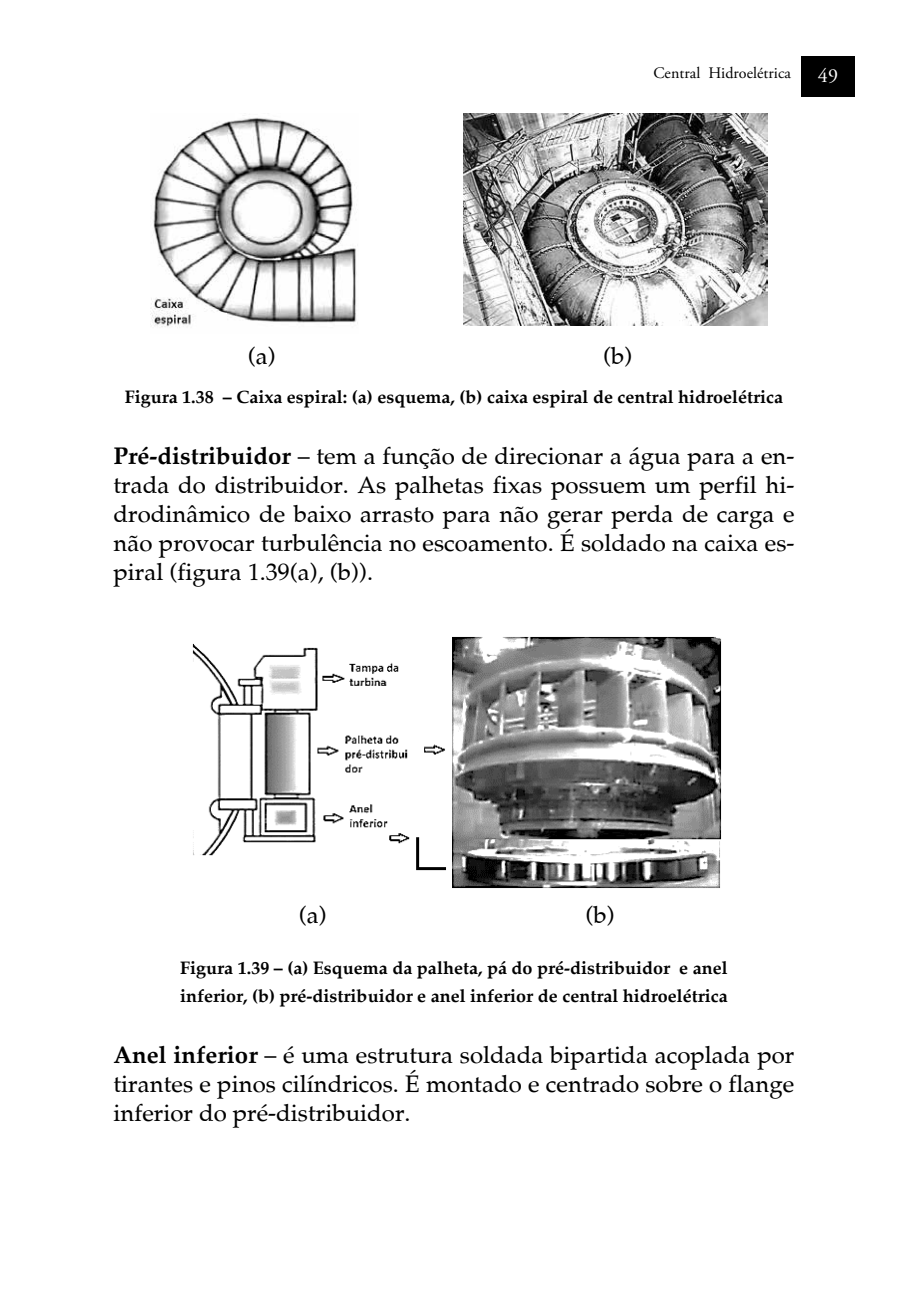
<style>
.page{position:relative;width:908px;height:1304px;background:#fff}
.page>*{position:absolute;margin:0;border:0;box-sizing:border-box;transform-origin:0 0}
.t1{font:24px/29px "Palatia";color:#000;text-align:justify}
.t2{font:20px "Adobe Garamond Pro";color:#fff}
.t3{font:700 18px/28px "Palatia";color:#000}
.t4{font:16px "Adobe Garamond Pro";letter-spacing:.005em;color:#000}
.s1{font-weight:700}
</style>
<div class="page">
<div style="left:800px;top:56px;width:54px;height:41px;background:#000"></div>
<img style="left:192px;top:637px;width:530px;height:252px">
<img style="left:150px;top:118px;width:208px;height:209px">
<img style="left:464px;top:113px;width:303px;height:212px">
<p class="t4" style="left:653px;top:63px;width:139px">Central Hidroelétrica</p>
<p class="t2" style="left:817px;top:64px;width:22px">49</p>
<p class="t1" style="left:248px;top:341px;width:29px">(a)</p>
<p class="t1" style="left:603px;top:341px;width:31px">(b)</p>
<p class="t3" style="left:125px;top:383px;width:659px">Figura 1.38 – Caixa espiral: (a) esquema, (b) caixa espiral de central hidroelétrica</p>
<p class="t1" style="left:113px;top:441px;width:682px"><span class="s1">Pré-distribuidor</span> – tem a função de direcionar a água para a en&shy;trada do distribuidor. As palhetas fixas possuem um perfil hi&shy;drodinâmico de baixo arrasto para não gerar perda de carga e não provocar turbulência no escoamento. É soldado na caixa es&shy;piral (figura 1.39(a), (b)).</p>
<p class="t1" style="left:298px;top:901px;width:29px">(a)</p>
<p class="t1" style="left:585px;top:901px;width:31px">(b)</p>
<p class="t3" style="left:180px;top:954px;width:549px">Figura 1.39 – (a) Esquema da palheta, pá do pré-distribuidor e anel inferior, (b) pré-distribuidor e anel inferior de central hidroelétrica</p>
<p class="t1" style="left:113px;top:1041px;width:682px"><span class="s1">Anel inferior</span> – é uma estrutura soldada bipartida acoplada por tirantes e pinos cilíndricos. É montado e centrado sobre o flange inferior do pré-distribuidor.</p>
</div>
